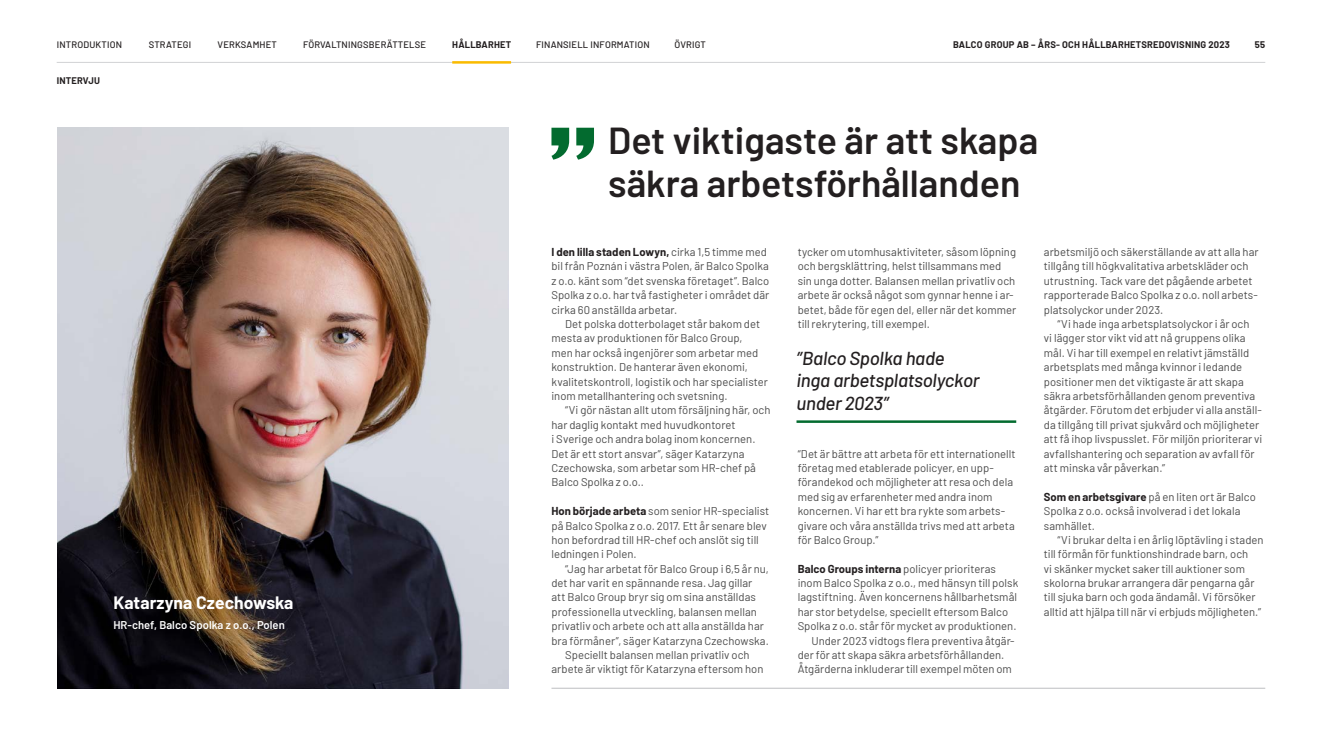
<style>
.page{position:relative;width:1322px;height:745px;background:#fff}
.page>*{position:absolute;margin:0;border:0;box-sizing:border-box;transform-origin:0 0}
.Rubrik_30p{font:600 37.5px/42.5px "Barlow";color:#231f20}
.t1{font:italic 500 18.75px/22.5px "Barlow";letter-spacing:-.015em;color:#231f20}
.t2{font:700 17.5px "Barlow";letter-spacing:.005em;color:#fff}
.Brödtext_FV_9p_-_indrag{font:11.25px/14.4px "Barlow";color:#4a4a4a}
.Brödtext_FV_9p_-_fet_ingång{font:11.25px/14.4px "Barlow";color:#4a4a4a}
.Brödtext_FV_9p{font:11.25px/14.4px "Barlow";color:#4a4a4a}
.t3{font:600 11.25px "Barlow";letter-spacing:.005em;color:#fff}
.t4{font:500 9.38px "Barlow";letter-spacing:.02em;color:#231f20}
.t5{font:700 9.38px "Barlow";letter-spacing:.02em;color:#231f20}
.s1{font-weight:700;color:#231f20}
</style>
<div class="page">
<hr style="left:57px;top:62px;width:1208px;height:1px;background:#d1d2d4">
<hr style="left:452px;top:61px;width:59px;height:3px;background:#fabb00">
<img style="left:57px;top:128px;width:451px;height:559px">
<hr style="left:551px;top:687px;width:714px;height:1px;background:#bebfc2">
<svg style="left:551px;top:128px;width:43px;height:31px"></svg>
<hr style="left:796px;top:420px;width:220px;height:2px;background:#036b2f">
<p class="t4" style="left:57px;top:38px;width:67px">INTRODUKTION</p>
<p class="t4" style="left:149px;top:38px;width:44px">STRATEGI</p>
<p class="t4" style="left:218px;top:38px;width:61px">VERKSAMHET</p>
<p class="t4" style="left:303px;top:38px;width:125px">FÖRVALTNINGSBERÄTTELSE</p>
<p class="t5" style="left:452px;top:38px;width:60px">HÅLLBARHET</p>
<p class="t4" style="left:536px;top:38px;width:115px">FINANSIELL INFORMATION</p>
<p class="t4" style="left:674px;top:38px;width:33px">ÖVRIGT</p>
<p class="t5" style="left:953px;top:38px;width:278px">BALCO GROUP AB – ÅRS- OCH HÅLLBARHETSREDOVISNING 2023</p>
<p class="t5" style="left:1255px;top:38px;width:12px">55</p>
<p class="t5" style="left:57px;top:73px;width:45px">INTERVJU</p>
<p class="t2" style="left:113px;top:589px;width:182px">Katarzyna Czechowska</p>
<p class="t3" style="left:113px;top:616px;width:173px">HR-chef, Balco Spolka z o.o., Polen</p>
<p class="Rubrik_30p" style="left:608px;top:116px;width:431px">Det viktigaste är att skapa säkra arbetsförhållanden</p>
<p class="Brödtext_FV_9p_-_fet_ingång" style="left:551px;top:244px;width:219px"><span class="s1">I den lilla staden Lowyn,</span> cirka 1,5 timme med bil från Poznán i västra Polen, är Balco Spolka z o.o. känt som “det svenska företaget”. Balco Spolka z o.o. har två fastigheter i området där cirka 60 anställda arbetar.</p>
<p class="Brödtext_FV_9p_-_indrag" style="left:551px;top:316px;width:218px;text-indent:14px">Det polska dotterbolaget står bakom det mesta av produktionen för Balco Group,<br>men har också ingenjörer som arbetar med konstruktion. De hanterar även ekonomi, kvalitetskontroll, logistik och har specialister inom metallhantering och svetsning.</p>
<p class="Brödtext_FV_9p_-_indrag" style="left:551px;top:402px;width:221px;text-indent:14px">“Vi gör nästan allt utom försäljning här, och har daglig kontakt med huvudkontoret<br>i Sverige och andra bolag inom koncernen.<br>Det är ett stort ansvar”, säger Katarzyna Czechowska, som arbetar som HR-chef på Balco Spolka z o.o..</p>
<p class="Brödtext_FV_9p_-_fet_ingång" style="left:551px;top:502px;width:219px"><span class="s1">Hon började arbeta</span> som senior HR-specialist på Balco Spolka z o.o. 2017. Ett år senare blev hon befordrad till HR-chef och anslöt sig till ledningen i Polen.</p>
<p class="Brödtext_FV_9p_-_indrag" style="left:551px;top:560px;width:219px;text-indent:14px">“Jag har arbetat för Balco Group i 6,5 år nu, det har varit en spännande resa. Jag gillar att Balco Group bryr sig om sina anställdas professionella utveckling, balansen mellan privatliv och arbete och att alla anställda har bra förmåner”, säger Katarzyna Czechowska.</p>
<p class="Brödtext_FV_9p_-_indrag" style="left:551px;top:646px;width:213px;text-align:center">Speciellt balansen mellan privatliv och arbete är viktigt för Katarzyna eftersom hon</p>
<p class="Brödtext_FV_9p_-_indrag" style="left:797px;top:244px;width:220px">tycker om utomhusaktiviteter, såsom löpning och bergsklättring, helst tillsammans med sin unga dotter. Balansen mellan privatliv och arbete är också något som gynnar henne i ar&shy;betet, både för egen del, eller när det kommer till rekrytering, till exempel.</p>
<h2 class="t1" style="left:796px;top:345px;width:185px">”Balco Spolka hade inga arbetsplatsolyckor under 2023”</h2>
<p class="Brödtext_FV_9p" style="left:797px;top:445px;width:219px">“Det är bättre att arbeta för ett internationellt företag med etablerade policyer, en upp&shy;förandekod och möjligheter att resa och dela med sig av erfarenheter med andra inom koncernen. Vi har ett bra rykte som arbets&shy;givare och våra anställda trivs med att arbeta för Balco Group.”</p>
<p class="Brödtext_FV_9p_-_fet_ingång" style="left:797px;top:560px;width:222px"><span class="s1">Balco Groups interna</span> policyer prioriteras inom Balco Spolka z o.o., med hänsyn till polsk lagstiftning. Även koncernens hållbarhetsmål har stor betydelse, speciellt eftersom Balco Spolka z o.o. står för mycket av produktionen.</p>
<p class="Brödtext_FV_9p_-_indrag" style="left:797px;top:632px;width:218px;text-indent:14px">Under 2023 vidtogs flera preventiva åtgär&shy;der för att skapa säkra arbetsförhållanden.<br>Åtgärderna inkluderar till exempel möten om</p>
<p class="Brödtext_FV_9p_-_indrag" style="left:1044px;top:244px;width:216px">arbetsmiljö och säkerställande av att alla har tillgång till högkvalitativa arbetskläder och utrustning. Tack vare det pågående arbetet rapporterade Balco Spolka z o.o. noll arbets&shy;platsolyckor under 2023.</p>
<p class="Brödtext_FV_9p_-_indrag" style="left:1044px;top:316px;width:220px;text-indent:14px">“Vi hade inga arbetsplatsolyckor i år och<br>vi lägger stor vikt vid att nå gruppens olika mål. Vi har till exempel en relativt jämställd arbetsplats med många kvinnor i ledande positioner men det viktigaste är att skapa säkra arbetsförhållanden genom preventiva åtgärder. Förutom det erbjuder vi alla anställ&shy;da tillgång till privat sjukvård och möjligheter att få ihop livspusslet. För miljön prioriterar vi avfallshantering och separation av avfall för att minska vår påverkan.”</p>
<p class="Brödtext_FV_9p_-_fet_ingång" style="left:1044px;top:488px;width:213px"><span class="s1">Som en arbetsgivare</span> på en liten ort är Balco<br>Spolka z o.o. också involverad i det lokala samhället.</p>
<p class="Brödtext_FV_9p_-_indrag" style="left:1044px;top:531px;width:221px;text-indent:14px">“Vi brukar delta i en årlig löptävling i staden till förmån för funktionshindrade barn, och<br>vi skänker mycket saker till auktioner som skolorna brukar arrangera där pengarna går till sjuka barn och goda ändamål. Vi försöker alltid att hjälpa till när vi erbjuds möjligheten.”</p>
</div>
